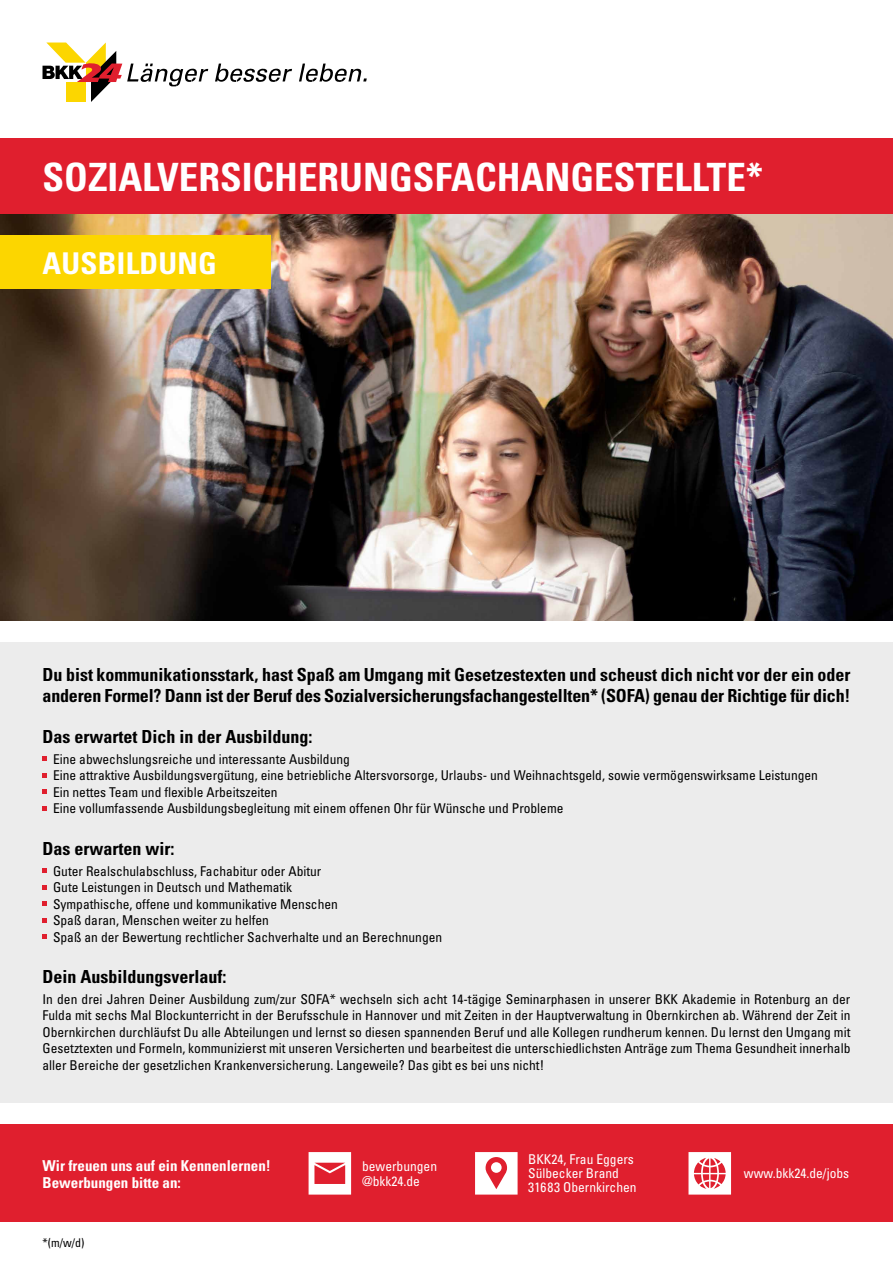
<style>
.page{position:relative;width:893px;height:1263px;background:#fff}
.page>*{position:absolute;margin:0;border:0;box-sizing:border-box;transform-origin:0 0}
.t1{font:700 condensed 39px "Univers LT Std";color:#fff}
.t2{font:700 condensed 30px "Univers LT Std";letter-spacing:.01em;color:#fff}
.t3{font:700 condensed 18px/21px "Univers LT Std";color:#000}
.t4{font:700 condensed 15px/16.5px "Univers LT Std";color:#fff}
.t5{font:condensed 13.5px/16.5px "Univers LT Std";color:#000}
.t6{font:condensed 13.5px/14.2px "Univers LT Std";color:#fff}
.t7{font:condensed 12px "Univers LT Std";color:#000}
</style>
<div class="page">
<img style="left:0;top:214px;width:893px;height:407px">
<div style="left:0;top:642px;width:893px;height:461px;background:#ececec"></div>
<svg style="left:43px;top:757px;width:4px;height:4px"></svg>
<svg style="left:43px;top:773px;width:4px;height:4px"></svg>
<svg style="left:43px;top:790px;width:4px;height:4px"></svg>
<svg style="left:43px;top:806px;width:4px;height:4px"></svg>
<svg style="left:43px;top:868px;width:4px;height:5px"></svg>
<svg style="left:43px;top:885px;width:4px;height:4px"></svg>
<svg style="left:43px;top:901px;width:4px;height:5px"></svg>
<svg style="left:43px;top:918px;width:4px;height:4px"></svg>
<svg style="left:43px;top:934px;width:4px;height:5px"></svg>
<div style="left:0;top:139px;width:893px;height:75px;background:#e01f2e"></div>
<svg style="left:215px;top:64px;width:77px;height:18px"></svg>
<svg style="left:299px;top:64px;width:68px;height:18px"></svg>
<svg style="left:43px;top:43px;width:165px;height:59px"></svg>
<div style="left:0;top:235px;width:270px;height:54px;background:#fcd600"></div>
<div style="left:0;top:1124px;width:893px;height:97px;background:#e01f2e"></div>
<svg style="left:309px;top:1152px;width:42px;height:42px"></svg>
<svg style="left:475px;top:1152px;width:43px;height:42px"></svg>
<svg style="left:688px;top:1152px;width:43px;height:42px"></svg>
<h1 class="t1" style="left:43px;top:153px;width:722px">SOZIALVERSICHERUNGSFACHANGESTELLTE*</h1>
<h2 class="t2" style="left:43px;top:245px;width:176px">AUSBILDUNG</h2>
<h3 class="t3" style="left:43px;top:664px;width:809px">Du bist kommunikationsstark, hast Spaß am Umgang mit Gesetzestexten und scheust dich nicht vor der ein oder anderen Formel? Dann ist der Beruf des Sozialversicherungsfachangestellten* (SOFA) genau der Richtige für dich!</h3>
<h3 class="t3" style="left:43px;top:726px;width:271px">Das erwartet Dich in der Ausbildung:</h3>
<p class="t5" style="left:53px;top:751px;width:766px">Eine abwechslungsreiche und interessante Ausbildung<br>Eine attraktive Ausbildungsvergütung, eine betriebliche Altersvorsorge, Urlaubs- und Weihnachtsgeld, sowie vermögenswirksame Leistungen Ein nettes Team und flexible Arbeitszeiten<br>Eine vollumfassende Ausbildungsbegleitung mit einem offenen Ohr für Wünsche und Probleme</p>
<h3 class="t3" style="left:43px;top:838px;width:133px">Das erwarten wir:</h3>
<p class="t5" style="left:53px;top:862px;width:391px">Guter Realschulabschluss, Fachabitur oder Abitur<br>Gute Leistungen in Deutsch und Mathematik<br>Sympathische, offene und kommunikative Menschen<br>Spaß daran, Menschen weiter zu helfen<br>Spaß an der Bewertung rechtlicher Sachverhalte und an Berechnungen</p>
<h3 class="t3" style="left:43px;top:966px;width:185px">Dein Ausbildungsverlauf:</h3>
<p class="t5" style="left:43px;top:991px;width:809px;text-align:justify">In den drei Jahren Deiner Ausbildung zum/zur SOFA* wechseln sich acht 14-tägige Seminarphasen in unserer BKK Akademie in Rotenburg an der Fulda mit sechs Mal Blockunterricht in der Berufsschule in Hannover und mit Zeiten in der Hauptverwaltung in Obernkirchen ab. Während der Zeit in Obernkirchen durchläufst Du alle Abteilungen und lernst so diesen spannenden Beruf und alle Kollegen rundherum kennen. Du lernst den Umgang mit Gesetztexten und Formeln, kommunizierst mit unseren Versicherten und bearbeitest die unterschiedlichsten Anträge zum Thema Gesundheit innerhalb aller Bereiche der gesetzlichen Krankenversicherung. Langeweile? Das gibt es bei uns nicht!</p>
<p class="t4" style="left:43px;top:1158px;width:230px">Wir freuen uns auf ein Kennenlernen!<br>Bewerbungen bitte an:</p>
<p class="t7" style="left:43px;top:1235px;width:43px">*(m/w/d)</p>
<p class="t6" style="left:362px;top:1159px;width:76px">bewerbungen @bkk24.de</p>
<p class="t6" style="left:528px;top:1152px;width:110px">BKK24, Frau Eggers<br>Sülbecker Brand<br>31683 Obernkirchen</p>
<p class="t6" style="left:744px;top:1166px;width:107px">www.bkk24.de/jobs</p>
</div>
